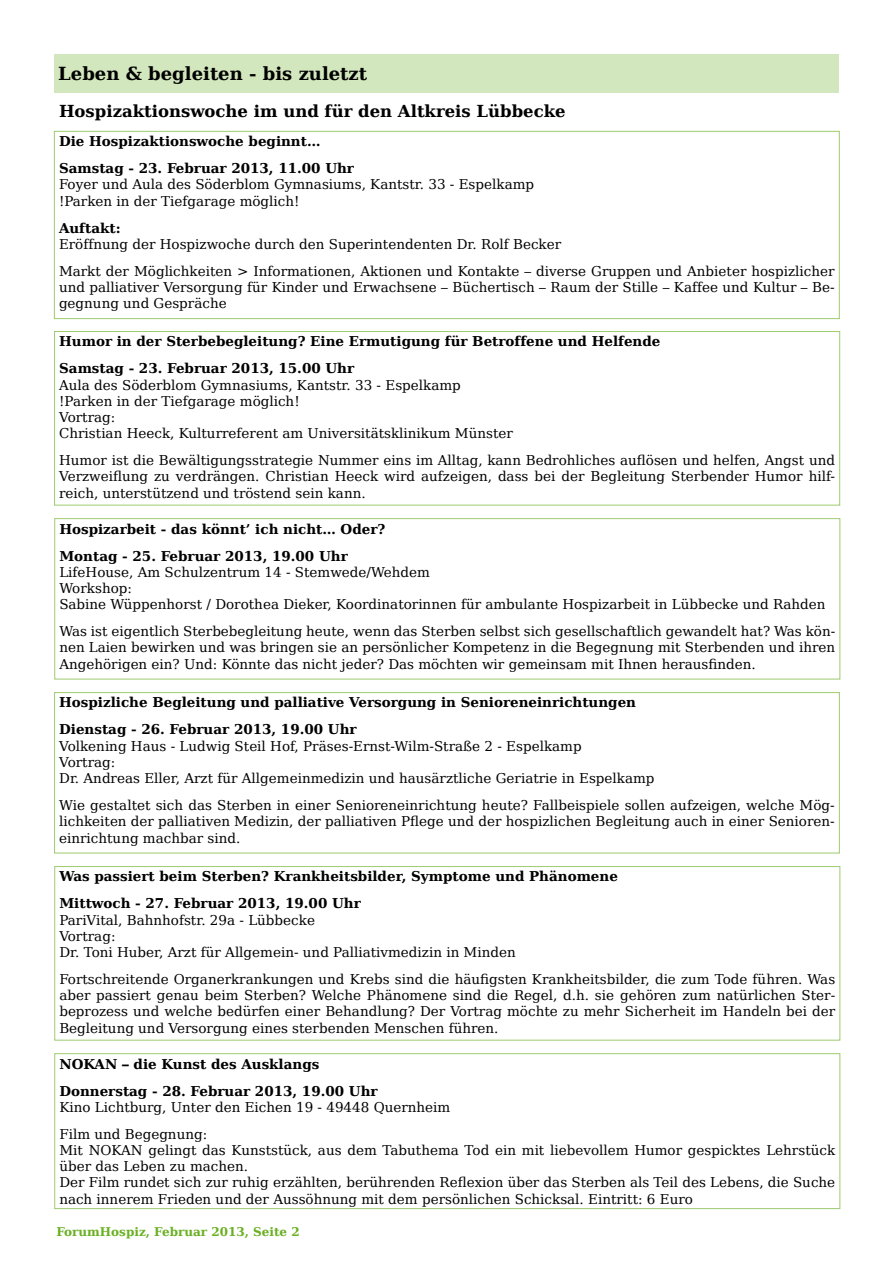
<style>
.page{position:relative;width:893px;height:1263px;background:#fff}
.page>*{position:absolute;margin:0;border:0;box-sizing:border-box;transform-origin:0 0}
.t1{font:700 18px "Bitstream Vera Serif";color:#000}
.t2{font:700 16.5px "Bitstream Vera Serif";color:#000}
.t3{font:13.5px/16.2px "Bitstream Vera Serif";color:#000}
.t4{font:700 13.5px/27px "Bitstream Vera Serif";color:#000}
.t5{font:700 12px "Bitstream Vera Serif";color:#6ab023}
</style>
<div class="page">
<div style="left:54px;top:54px;width:784px;height:39px;background:#d2e7bd"></div>
<div style="left:54px;top:131px;width:786px;height:188px;border:1px solid #9ecb70"></div>
<div style="left:54px;top:866px;width:786px;height:174px;border:1px solid #9ecb70"></div>
<div style="left:54px;top:692px;width:786px;height:161px;border:1px solid #9ecb70"></div>
<div style="left:54px;top:1053px;width:786px;height:156px;border:1px solid #9ecb70"></div>
<div style="left:54px;top:331px;width:786px;height:174px;border:1px solid #9ecb70"></div>
<div style="left:54px;top:518px;width:786px;height:161px;border:1px solid #9ecb70"></div>
<h1 class="t1" style="left:58px;top:63px;width:310px">Leben &amp; begleiten - bis zuletzt</h1>
<p class="t2" style="left:59px;top:102px;width:508px">Hospizaktionswoche im und für den Altkreis Lübbecke</p>
<p class="t4" style="left:59px;top:128px;width:297px">Die Hospizaktionswoche beginnt…<br>Samstag - 23. Februar 2013, 11.00 Uhr</p>
<p class="t3" style="left:59px;top:177px;width:477px">Foyer und Aula des Söderblom Gymnasiums, Kantstr. 33 - Espelkamp !Parken in der Tiefgarage möglich!</p>
<p class="t4" style="left:59px;top:214px;width:63px">Auftakt:</p>
<p class="t3" style="left:59px;top:231px;width:777px;line-height:27px">Eröffnung der Hospizwoche durch den Superintendenten Dr. Rolf Becker<br>Markt der Möglichkeiten &gt; Informationen, Aktionen und Kontakte – diverse Gruppen und Anbieter hospizlicher</p>
<p class="t3" style="left:59px;top:279px;width:777px">und palliativer Versorgung für Kinder und Erwachsene – Büchertisch – Raum der Stille – Kaffee und Kultur – Be&shy;gegnung und Gespräche</p>
<p class="t4" style="left:59px;top:328px;width:603px">Humor in der Sterbebegleitung? Eine Ermutigung für Betroffene und Helfende<br>Samstag - 23. Februar 2013, 15.00 Uhr</p>
<p class="t3" style="left:59px;top:377px;width:455px">Aula des Söderblom Gymnasiums, Kantstr. 33 - Espelkamp !Parken in der Tiefgarage möglich!<br>Vortrag:<br>Christian Heeck, Kulturreferent am Universitätsklinikum Münster</p>
<p class="t3" style="left:59px;top:452px;width:777px;text-align:justify">Humor ist die Bewältigungsstrategie Nummer eins im Alltag, kann Bedrohliches auflösen und helfen, Angst und Verzweiflung zu verdrängen. Christian Heeck wird aufzeigen, dass bei der Begleitung Sterbender Humor hilf&shy;reich, unterstützend und tröstend sein kann.</p>
<p class="t4" style="left:59px;top:515px;width:328px">Hospizarbeit - das könnt’ ich nicht… Oder?<br>Montag - 25. Februar 2013, 19.00 Uhr</p>
<p class="t3" style="left:59px;top:564px;width:768px">LifeHouse, Am Schulzentrum 14 - Stemwede/Wehdem<br>Workshop:<br>Sabine Wüppenhorst / Dorothea Dieker, Koordinatorinnen für ambulante Hospizarbeit in Lübbecke und Rahden</p>
<p class="t3" style="left:59px;top:623px;width:777px;text-align:justify">Was ist eigentlich Sterbebegleitung heute, wenn das Sterben selbst sich gesellschaftlich gewandelt hat? Was kön&shy;nen Laien bewirken und was bringen sie an persönlicher Kompetenz in die Begegnung mit Sterbenden und ihren Angehörigen ein? Und: Könnte das nicht jeder? Das möchten wir gemeinsam mit Ihnen herausfinden.</p>
<p class="t4" style="left:59px;top:689px;width:578px">Hospizliche Begleitung und palliative Versorgung in Senioreneinrichtungen<br>Dienstag - 26. Februar 2013, 19.00 Uhr</p>
<p class="t3" style="left:59px;top:738px;width:597px">Volkening Haus - Ludwig Steil Hof, Präses-Ernst-Wilm-Straße 2 - Espelkamp<br>Vortrag:<br>Dr. Andreas Eller, Arzt für Allgemeinmedizin und hausärztliche Geriatrie in Espelkamp</p>
<p class="t3" style="left:59px;top:797px;width:777px;text-align:justify">Wie gestaltet sich das Sterben in einer Senioreneinrichtung heute? Fallbeispiele sollen aufzeigen, welche Mög&shy;lichkeiten der palliativen Medizin, der palliativen Pflege und der hospizlichen Begleitung auch in einer Senioren&shy;einrichtung machbar sind.</p>
<p class="t4" style="left:59px;top:863px;width:560px">Was passiert beim Sterben? Krankheitsbilder, Symptome und Phänomene<br>Mittwoch - 27. Februar 2013, 19.00 Uhr</p>
<p class="t3" style="left:59px;top:912px;width:458px">PariVital, Bahnhofstr. 29a - Lübbecke<br>Vortrag:<br>Dr. Toni Huber, Arzt für Allgemein- und Palliativmedizin in Minden</p>
<p class="t3" style="left:59px;top:971px;width:777px;text-align:justify">Fortschreitende Organerkrankungen und Krebs sind die häufigsten Krankheitsbilder, die zum Tode führen. Was aber passiert genau beim Sterben? Welche Phänomene sind die Regel, d.h. sie gehören zum natürlichen Ster&shy;beprozess und welche bedürfen einer Behandlung? Der Vortrag möchte zu mehr Sicherheit im Handeln bei der Begleitung und Versorgung eines sterbenden Menschen führen.</p>
<p class="t4" style="left:59px;top:1050px;width:320px">NOKAN – die Kunst des Ausklangs<br>Donnerstag - 28. Februar 2013, 19.00 Uhr</p>
<p class="t3" style="left:59px;top:1093px;width:393px;line-height:27px">Kino Lichtburg, Unter den Eichen 19 - 49448 Quernheim<br>Film und Begegnung:</p>
<p class="t3" style="left:59px;top:1142px;width:777px">Mit NOKAN gelingt das Kunststück, aus dem Tabuthema Tod ein mit liebevollem Humor gespicktes Lehrstück über das Leben zu machen.<br>Der Film rundet sich zur ruhig erzählten, berührenden Reflexion über das Sterben als Teil des Lebens, die Suche nach innerem Frieden und der Aussöhnung mit dem persönlichen Schicksal. Eintritt: 6 Euro</p>
<p class="t5" style="left:56px;top:1225px;width:245px">ForumHospiz, Februar 2013, Seite 2</p>
</div>
